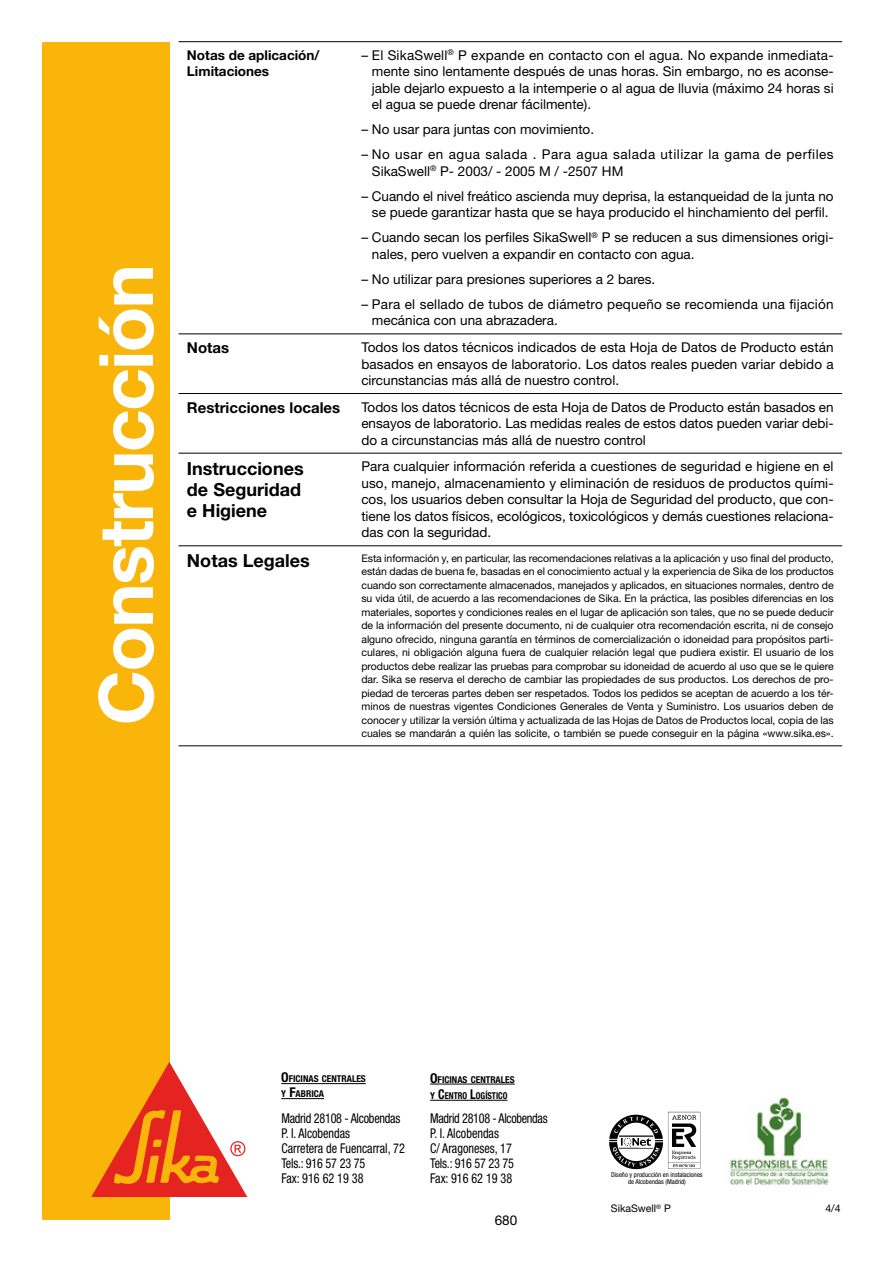
<style>
.page{position:relative;width:893px;height:1263px;background:#fff}
.page>*{position:absolute;margin:0;border:0;box-sizing:border-box;transform-origin:0 0}
.t1{font:700 75px "Helvetica Neue LT Std";letter-spacing:-.025em;color:#fff}
.t2{font:700 18px/21px "Helvetica Neue LT Std";color:#000}
.t3{font:700 15px "Helvetica Neue LT Std";color:#000}
.t4{font:13.5px/16.5px "Helvetica Neue LT Std";color:#000;text-align:justify}
.t5{font:condensed 13.5px/15px "Helvetica Neue LT Std";color:#000;scale:.9 1}
.t6{font:13.5px/16.5px "Helvetica Neue LT Std";letter-spacing:.035em;color:#000}
.t7{font:700 13.5px/16.5px "Helvetica Neue LT Std";color:#000}
.t8{font:10.5px/13.5px "Helvetica Neue LT Std";letter-spacing:-.005em;color:#000;text-align:justify}
.t9{font:700 condensed 9.45px/16.2px "Helvetica Neue LT Std";color:#000}
.t10{font:condensed 6.75px/7.5px "Helvetica Neue LT Std";color:#000;text-align:center}
.s1{font-size:13.5px}
</style>
<div class="page">
<img style="left:609px;top:1114px;width:54px;height:55px">
<img style="left:668px;top:1111px;width:33px;height:58px">
<hr style="left:430px;top:1084px;width:84px;height:1px;background:#000">
<hr style="left:430px;top:1100px;width:77px;height:1px;background:#000">
<hr style="left:281px;top:1083px;width:85px;height:1px;background:#000">
<hr style="left:281px;top:1098px;width:43px;height:1px;background:#000">
<div style="left:42px;top:43px;width:128px;height:1177px;background:#fab50b"></div>
<svg style="left:91px;top:1062px;width:156px;height:135px"></svg>
<img style="left:729px;top:1098px;width:100px;height:88px">
<hr style="left:178px;top:41px;width:664px;height:1px;background:#000">
<hr style="left:178px;top:333px;width:664px;height:1px;background:#000">
<hr style="left:178px;top:393px;width:175px;height:1px;background:#000">
<hr style="left:178px;top:453px;width:175px;height:1px;background:#000">
<hr style="left:353px;top:393px;width:489px;height:1px;background:#000">
<hr style="left:353px;top:453px;width:489px;height:1px;background:#000">
<hr style="left:178px;top:545px;width:664px;height:1px;background:#000">
<hr style="left:178px;top:745px;width:664px;height:1px;background:#000">
<h1 class="t1" style="left:99px;top:725px;width:463px;rotate:-90deg">Construcción</h1>
<p class="t7" style="left:187px;top:48px;width:134px">Notas de aplicación/<br>Limitaciones</p>
<p class="t4" style="left:372px;top:48px;width:463px;text-indent:-11px">– El SikaSwell<sup>®</sup> P expande en contacto con el agua. No expande inmediata&shy;mente sino lentamente después de unas horas. Sin embargo, no es aconse&shy;jable dejarlo expuesto a la intemperie o al agua de lluvia (máximo 24 horas si el agua se puede drenar fácilmente).</p>
<p class="t4" style="left:361px;top:122px;width:234px">– No usar para juntas con movimiento.</p>
<p class="t6" style="left:372px;top:147px;width:463px;text-indent:-11px">– No usar en agua salada . Para agua salada utilizar la gama de perfiles<br>SikaSwell<sup>®</sup> P- 2003/ - 2005 M / -2507 HM</p>
<p class="t4" style="left:361px;top:189px;width:473px;text-align:center">– Cuando el nivel freático ascienda muy deprisa, la estanqueidad de la junta no se puede garantizar hasta que se haya producido el hinchamiento del perfil.</p>
<p class="t4" style="left:372px;top:230px;width:463px;text-indent:-11px">– Cuando secan los perfiles SikaSwell<sup>®</sup> P se reducen a sus dimensiones origi&shy;nales, pero vuelven a expandir en contacto con agua.</p>
<p class="t4" style="left:361px;top:272px;width:295px">– No utilizar para presiones superiores a 2 bares.</p>
<p class="t4" style="left:372px;top:297px;width:463px;text-indent:-11px">– Para el sellado de tubos de diámetro pequeño se recomienda una fijación mecánica con una abrazadera.</p>
<p class="t3" style="left:187px;top:342px;width:44px">Notas</p>
<p class="t4" style="left:361px;top:340px;width:473px">Todos los datos técnicos indicados de esta Hoja de Datos de Producto están basados en ensayos de laboratorio. Los datos reales pueden variar debido a circunstancias más allá de nuestro control.</p>
<p class="t3" style="left:187px;top:402px;width:155px">Restricciones locales</p>
<p class="t4" style="left:361px;top:400px;width:474px">Todos los datos técnicos de esta Hoja de Datos de Producto están basados en ensayos de laboratorio. Las medidas reales de estos datos pueden variar debi&shy;do a circunstancias más allá de nuestro control</p>
<h2 class="t2" style="left:187px;top:459px;width:118px">Instrucciones de Seguridad e Higiene</h2>
<p class="t4" style="left:361px;top:459px;width:474px">Para cualquier información referida a cuestiones de seguridad e higiene en el uso, manejo, almacenamiento y eliminación de residuos de productos quími&shy;cos, los usuarios deben consultar la Hoja de Seguridad del producto, que con&shy;tiene los datos físicos, ecológicos, toxicológicos y demás cuestiones relaciona&shy;das con la seguridad.</p>
<h2 class="t2" style="left:187px;top:552px;width:124px">Notas Legales</h2>
<p class="t8" style="left:361px;top:552px;width:474px">Esta información y, en particular, las recomendaciones relativas a la aplicación y uso final del producto, están dadas de buena fe, basadas en el conocimiento actual y la experiencia de Sika de los productos cuando son correctamente almacenados, manejados y aplicados, en situaciones normales, dentro de su vida útil, de acuerdo a las recomendaciones de Sika. En la práctica, las posibles diferencias en los materiales, soportes y condiciones reales en el lugar de aplicación son tales, que no se puede deducir de la información del presente documento, ni de cualquier otra recomendación escrita, ni de consejo alguno ofrecido, ninguna garantía en términos de comercialización o idoneidad para propósitos parti&shy;culares, ni obligación alguna fuera de cualquier relación legal que pudiera existir. El usuario de los productos debe realizar las pruebas para comprobar su idoneidad de acuerdo al uso que se le quiere dar. Sika se reserva el derecho de cambiar las propiedades de sus productos. Los derechos de pro&shy;piedad de terceras partes deben ser respetados. Todos los pedidos se aceptan de acuerdo a los tér&shy;minos de nuestras vigentes Condiciones Generales de Venta y Suministro. Los usuarios deben de conocer y utilizar la versión última y actualizada de las Hojas de Datos de Productos local, copia de las cuales se mandarán a quién las solicite, o también se puede conseguir en la página «www.sika.es».</p>
<p class="t9" style="left:281px;top:1072px;width:86px;line-height:15px"><span class="s1">O</span>FICINAS CENTRALES<br>Y <span class="s1">F</span>ABRICA</p>
<p class="t9" style="left:430px;top:1072px;width:86px"><span class="s1">O</span>FICINAS CENTRALES<br>Y <span class="s1">C</span>ENTRO <span class="s1">L</span>OGÍSTICO</p>
<p class="t5" style="left:281px;top:1112px;width:139px">Madrid 28108 - Alcobendas<br>P. I. Alcobendas<br>Carretera de Fuencarral, 72<br>Tels.: 916 57 23 75<br>Fax: 916 62 19 38</p>
<p class="t5" style="left:430px;top:1112px;width:132px">Madrid 28108 - Alcobendas<br>P. I. Alcobendas<br>C/ Aragoneses, 17<br>Tels.: 916 57 23 75<br>Fax: 916 62 19 38</p>
<p class="t4" style="left:495px;top:1213px;width:24px">680</p>
<p class="t10" style="left:611px;top:1171px;width:93px">Diseño y producción en instalaciones de Alcobendas (Madrid)</p>
<p class="t8" style="left:611px;top:1203px;width:61px">SikaSwell<sup>®</sup> P</p>
<p class="t8" style="left:825px;top:1203px;width:17px">4/4</p>
</div>
